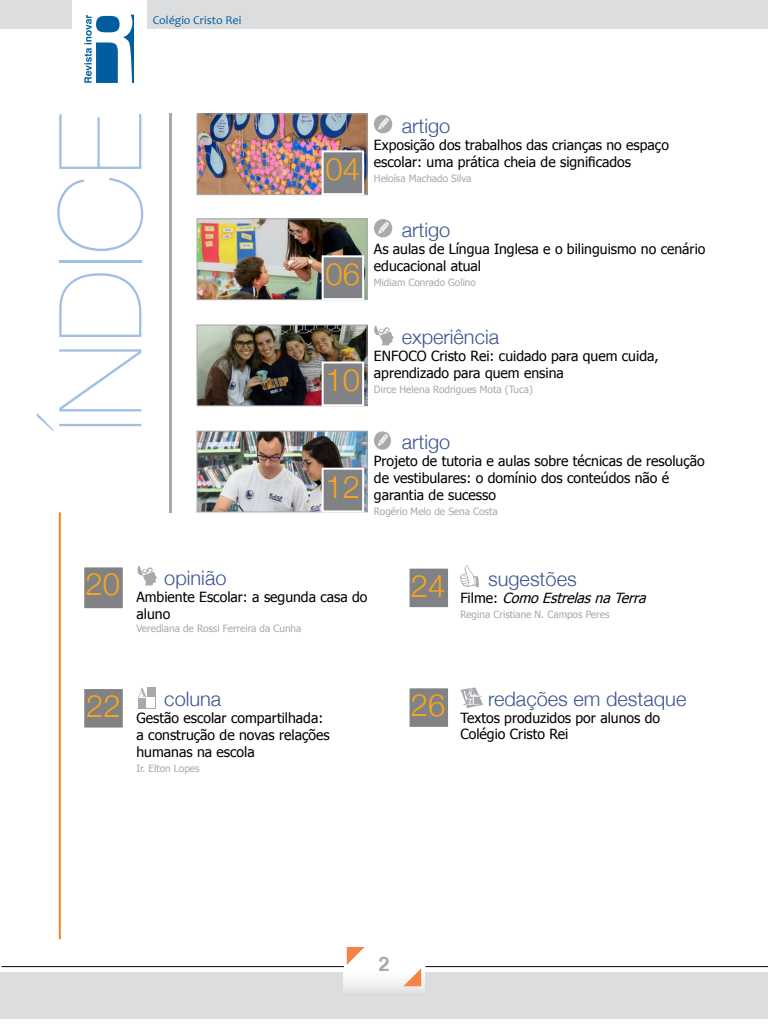
<style>
.page{position:relative;width:768px;height:1024px;background:#fff}
.page>*{position:absolute;margin:0;border:0;box-sizing:border-box;transform-origin:0 0}
.t1{font:200 115px "Helvetica Neue";color:#a1bee3}
.t2{font:300 31px "Helvetica Neue";color:#faa61a}
.t3{font:300 20px "Helvetica Neue";color:#3d548f}
.t4{font:700 20px "Helvetica";color:#a7a9ac}
.t5{font:14px/17px "Tahoma";color:#000}
.t6{font:italic 14px "Tahoma";color:#000}
.t7{font:12px "Candara";color:#005e9e}
.t8{font:10px "Tahoma";color:#a7a9ac}
.s1{font-style:normal}
</style>
<div class="page">
<div style="left:0;top:972px;width:768px;height:47px;background:#dcddde"></div>
<div style="left:343px;top:948px;width:81px;height:48px;background:linear-gradient(to bottom,#fff,#e6e6e6)"></div>
<div style="left:0;top:0;width:768px;height:28px;background:#dcddde"></div>
<div style="left:73px;top:0;width:74px;height:96px;background:#fff"></div>
<svg style="left:347px;top:947px;width:18px;height:18px"></svg>
<svg style="left:403px;top:968px;width:18px;height:18px"></svg>
<hr style="left:426px;top:966px;width:342px;height:1px;background:#000">
<hr style="left:2px;top:966px;width:342px;height:1px;background:#000">
<svg style="left:84px;top:15px;width:50px;height:68px"></svg>
<hr style="left:169px;top:113px;width:2px;height:400px;background:#a7a9ac">
<img style="left:199px;top:115px;width:167px;height:78px">
<div style="left:197px;top:113px;width:171px;height:82px;border:1px solid #a7a9ac"></div>
<div style="left:322px;top:150px;width:42px;height:45px;background:#808285;border:2px solid #fff"></div>
<svg style="left:374px;top:115px;width:19px;height:19px"></svg>
<img style="left:199px;top:220px;width:167px;height:78px">
<div style="left:197px;top:218px;width:171px;height:82px;border:1px solid #a7a9ac"></div>
<img style="left:199px;top:327px;width:167px;height:77px">
<div style="left:197px;top:325px;width:171px;height:81px;border:1px solid #a7a9ac"></div>
<div style="left:322px;top:255px;width:42px;height:45px;background:#808285;border:2px solid #fff"></div>
<div style="left:322px;top:362px;width:42px;height:44px;background:#808285;border:2px solid #fff"></div>
<svg style="left:374px;top:219px;width:19px;height:19px"></svg>
<svg style="left:374px;top:431px;width:17px;height:19px"></svg>
<img style="left:199px;top:433px;width:167px;height:77px">
<div style="left:197px;top:431px;width:171px;height:81px;border:1px solid #a7a9ac"></div>
<div style="left:322px;top:468px;width:42px;height:44px;background:#808285;border:2px solid #fff"></div>
<svg style="left:374px;top:325px;width:20px;height:20px"></svg>
<svg style="left:137px;top:565px;width:20px;height:21px"></svg>
<hr style="left:59px;top:513px;width:2px;height:425px;background:#f58220">
<div style="left:82px;top:565px;width:43px;height:45px;background:#808285;border:2px solid #fff"></div>
<div style="left:408px;top:686px;width:42px;height:43px;background:#808285;border:2px solid #fff"></div>
<svg style="left:460px;top:687px;width:23px;height:21px"></svg>
<div style="left:82px;top:687px;width:43px;height:43px;background:#808285;border:2px solid #fff"></div>
<div style="left:138px;top:687px;width:18px;height:22px;background:#a7a9ac"></div>
<div style="left:138px;top:688px;width:9px;height:10px;background:#fff"></div>
<div style="left:147px;top:698px;width:8px;height:10px;background:#fff"></div>
<svg style="left:138px;top:688px;width:9px;height:9px"></svg>
<div style="left:408px;top:567px;width:42px;height:42px;background:#808285;border:2px solid #fff"></div>
<svg style="left:460px;top:565px;width:19px;height:22px"></svg>
<p class="t7" style="left:153px;top:13px;width:90px">Colégio Cristo Rei</p>
<h1 class="t1" style="left:11px;top:432px;width:321px;rotate:-90deg">ÍNDICE</h1>
<h3 class="t3" style="left:402px;top:109px;width:50px">artigo</h3>
<p class="t5" style="left:374px;top:135px;width:297px">Exposição dos trabalhos das crianças no espaço escolar: uma prática cheia de significados</p>
<h2 class="t2" style="left:326px;top:144px;width:36px">04</h2>
<p class="t8" style="left:374px;top:171px;width:99px">Heloísa Machado Silva</p>
<h3 class="t3" style="left:402px;top:214px;width:50px">artigo</h3>
<p class="t5" style="left:374px;top:240px;width:333px">As aulas de Língua Inglesa e o bilinguismo no cenário educacional atual</p>
<h2 class="t2" style="left:326px;top:249px;width:36px">06</h2>
<p class="t8" style="left:374px;top:276px;width:104px">Midiam Conrado Golino</p>
<h3 class="t3" style="left:402px;top:321px;width:99px">experiência</h3>
<p class="t5" style="left:374px;top:347px;width:286px">ENFOCO Cristo Rei: cuidado para quem cuida, aprendizado para quem ensina</p>
<p class="t8" style="left:374px;top:383px;width:160px">Dirce Helena Rodrigues Mota (Tuca)</p>
<h2 class="t2" style="left:326px;top:355px;width:36px">10</h2>
<h2 class="t2" style="left:326px;top:462px;width:36px">12</h2>
<h3 class="t3" style="left:402px;top:426px;width:50px">artigo</h3>
<p class="t5" style="left:374px;top:452px;width:332px">Projeto de tutoria e aulas sobre técnicas de resolução de vestibulares: o domínio dos conteúdos não é garantia de sucesso</p>
<p class="t8" style="left:374px;top:505px;width:125px">Rogério Melo de Sena Costa</p>
<h2 class="t2" style="left:86px;top:559px;width:36px">20</h2>
<h3 class="t3" style="left:164px;top:561px;width:64px">opinião</h3>
<p class="t5" style="left:136px;top:588px;width:233px">Ambiente Escolar: a segunda casa do aluno</p>
<p class="t8" style="left:136px;top:621px;width:166px">Verediana de Rossi Ferreira da Cunha</p>
<h2 class="t2" style="left:411px;top:561px;width:36px">24</h2>
<h3 class="t3" style="left:488px;top:563px;width:90px">sugestões</h3>
<p class="t6" style="left:460px;top:588px;width:191px"><span class="s1">F i l m e :</span> ComoEstrelasnaTerra</p>
<p class="t8" style="left:460px;top:608px;width:151px">Regina Cristiane N. Campos Peres</p>
<h2 class="t2" style="left:86px;top:681px;width:36px">22</h2>
<h3 class="t3" style="left:164px;top:682px;width:59px">coluna</h3>
<p class="t5" style="left:136px;top:708px;width:195px">Gestão escolar compartilhada: a construção de novas relações humanas na escola</p>
<p class="t8" style="left:136px;top:761px;width:65px">Ir. Elton Lopes</p>
<h2 class="t2" style="left:411px;top:680px;width:36px">26</h2>
<h3 class="t3" style="left:488px;top:682px;width:200px">redações em destaque</h3>
<p class="t5" style="left:460px;top:709px;width:201px;line-height:16px">Textos produzidos por alunos do<br>Colégio Cristo Rei</p>
<h3 class="t4" style="left:378px;top:948px;width:13px">2</h3>
</div>
